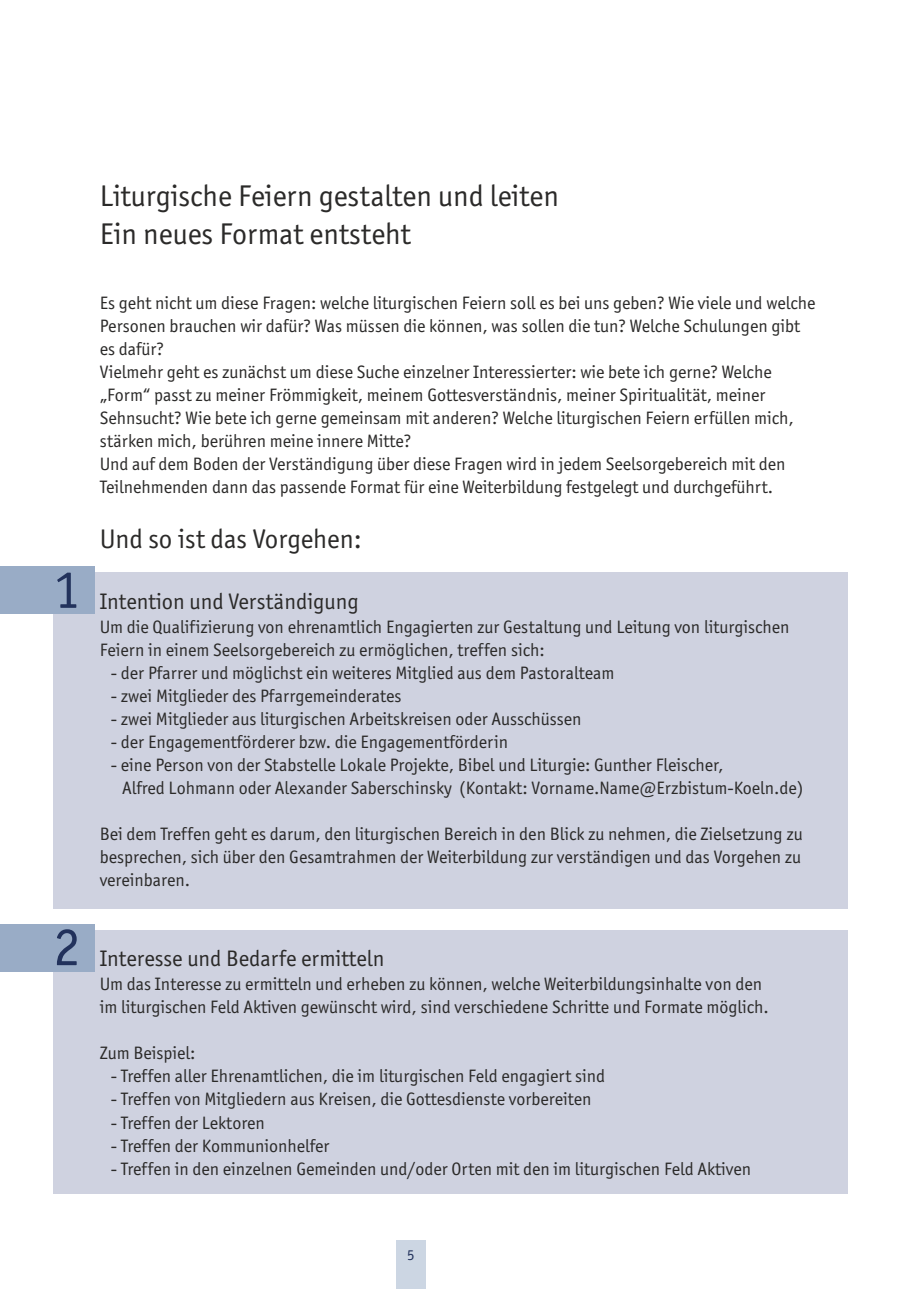
<style>
.page{position:relative;width:919px;height:1289px;background:#fff}
.page>*{position:absolute;margin:0;border:0;box-sizing:border-box;transform-origin:0 0}
.t1{font:54.6px "Officina Sans ITCTT Book";color:#22325c}
.t2{font:30px/38.4px "Officina Sans ITCTT Book";color:#2b2a29}
.t3{font:27px "Officina Sans ITCTT Book";color:#2b2a29}
.t4{font:22.5px "Officina Sans ITCTT Book";color:#2b2a29}
.t5{font:18px/23px "Officina Sans ITCTT Book";color:#2b2a29}
.t6{font:15px "Officina Sans ITCTT Book";color:#22325c}
</style>
<div class="page">
<div style="left:53px;top:572px;width:794px;height:337px;background:#cfd2e0"></div>
<div style="left:53px;top:930px;width:794px;height:263px;background:#cfd2e0"></div>
<div style="left:396px;top:1240px;width:29px;height:48px;background:#ccd6e3"></div>
<div style="left:0;top:566px;width:94px;height:48px;background:#99acc6"></div>
<div style="left:0;top:923px;width:94px;height:48px;background:#99acc6"></div>
<h1 class="t1" style="left:53px;top:566px;width:29px">1</h1>
<h1 class="t1" style="left:53px;top:923px;width:29px">2</h1>
<h2 class="t2" style="left:100px;top:179px;width:460px">Liturgische Feiern gestalten und leiten<br>Ein neues Format entsteht</h2>
<p class="t5" style="left:100px;top:293px;width:717px">Es geht nicht um diese Fragen: welche liturgischen Feiern soll es bei uns geben? Wie viele und welche Personen brauchen wir dafür? Was müssen die können, was sollen die tun? Welche Schulungen gibt es dafür?<br>Vielmehr geht es zunächst um diese Suche einzelner Interessierter: wie bete ich gerne? Welche „Form“ passt zu meiner Frömmigkeit, meinem Gottesverständnis, meiner Spiritualität, meiner Sehnsucht? Wie bete ich gerne gemeinsam mit anderen? Welche liturgischen Feiern erfüllen mich, stärken mich, berühren meine innere Mitte?<br>Und auf dem Boden der Verständigung über diese Fragen wird in jedem Seelsorgebereich mit den Teilnehmenden dann das passende Format für eine Weiterbildung festgelegt und durchgeführt.</p>
<h3 class="t3" style="left:100px;top:527px;width:263px">Und so ist das Vorgehen:</h3>
<p class="t4" style="left:100px;top:591px;width:260px">Intention und Verständigung</p>
<p class="t5" style="left:100px;top:616px;width:691px">Um die Qualifizierung von ehrenamtlich Engagierten zur Gestaltung und Leitung von liturgischen<br>Feiern in einem Seelsorgebereich zu ermöglichen, treffen sich:</p>
<p class="t5" style="left:111px;top:662px;width:505px">- der Pfarrer und möglichst ein weiteres Mitglied aus dem Pastoralteam</p>
<p class="t5" style="left:111px;top:686px;width:292px">- zwei Mitglieder des Pfarrgemeinderates</p>
<p class="t5" style="left:111px;top:709px;width:472px">- zwei Mitglieder aus liturgischen Arbeitskreisen oder Ausschüssen</p>
<p class="t5" style="left:111px;top:732px;width:398px">- der Engagementförderer bzw. die Engagementförderin</p>
<p class="t5" style="left:122px;top:755px;width:683px;text-indent:-11px">- eine Person von der Stabstelle Lokale Projekte, Bibel und Liturgie: Gunther Fleischer,<br>Alfred Lohmann oder Alexander Saberschinsky (Kontakt: Vorname.Name@Erzbistum-Koeln.de)</p>
<p class="t5" style="left:100px;top:824px;width:704px;text-align:justify">Bei dem Treffen geht es darum, den liturgischen Bereich in den Blick zu nehmen, die Zielsetzung zu besprechen, sich über den Gesamtrahmen der Weiterbildung zur verständigen und das Vorgehen zu vereinbaren.</p>
<p class="t4" style="left:100px;top:948px;width:286px">Interesse und Bedarfe ermitteln</p>
<p class="t5" style="left:100px;top:974px;width:670px">Um das Interesse zu ermitteln und erheben zu können, welche Weiterbildungsinhalte von den im liturgischen Feld Aktiven gewünscht wird, sind verschiedene Schritte und Formate möglich.</p>
<p class="t5" style="left:100px;top:1043px;width:97px">Zum Beispiel:</p>
<p class="t5" style="left:111px;top:1066px;width:495px">- Treffen aller Ehrenamtlichen, die im liturgischen Feld engagiert sind</p>
<p class="t5" style="left:111px;top:1089px;width:482px">- Treffen von Mitgliedern aus Kreisen, die Gottesdienste vorbereiten</p>
<p class="t5" style="left:111px;top:1112px;width:155px">- Treffen der Lektoren</p>
<p class="t5" style="left:111px;top:1135px;width:220px">- Treffen der Kommunionhelfer</p>
<p class="t5" style="left:111px;top:1158px;width:641px">- Treffen in den einzelnen Gemeinden und/oder Orten mit den im liturgischen Feld Aktiven</p>
<p class="t6" style="left:407px;top:1248px;width:9px">5</p>
</div>
